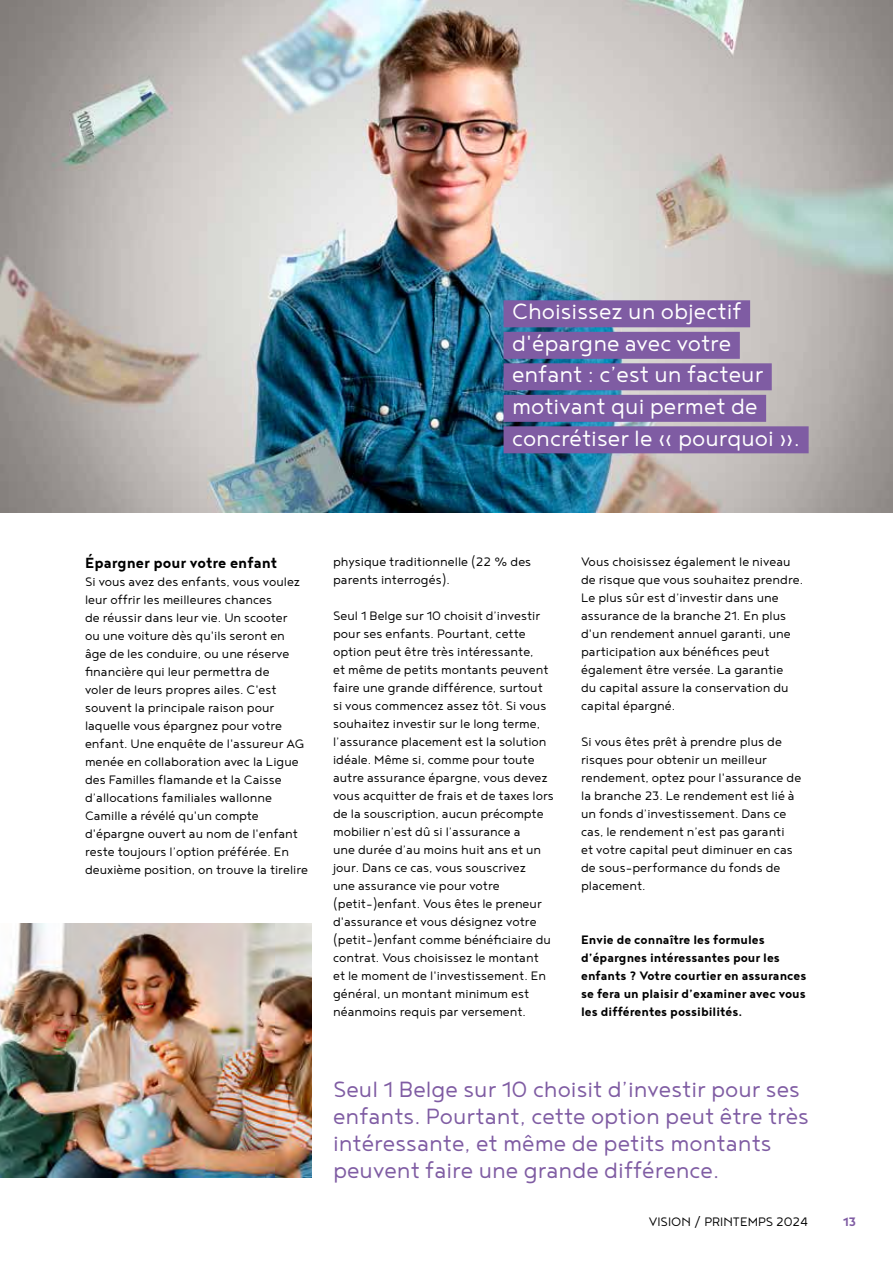
<style>
.page{position:relative;width:893px;height:1263px;background:#fff}
.page>*{position:absolute;margin:0;border:0;box-sizing:border-box;transform-origin:0 0}
.t1{font:300 27px/27px "Noyh";color:#7f5ca3}
.t2{font:300 27px/31.5px "Noyh";color:#fff}
.t3{font:700 18px "Noyh";color:#000}
.t4{font:300 15px/18px "Noyh";color:#000}
.t5{font:700 15px/18px "Noyh";color:#000}
.t6{font:700 15px "Noyh";color:#7f5ca3}
</style>
<div class="page">
<img style="left:0;top:0;width:893px;height:512px">
<img style="left:0;top:923px;width:312px;height:254px">
<div style="left:504px;top:300px;width:246px;height:27px;background:#7f5ca3"></div>
<div style="left:504px;top:332px;width:236px;height:27px;background:#7f5ca3"></div>
<div style="left:504px;top:363px;width:268px;height:27px;background:#7f5ca3"></div>
<div style="left:504px;top:395px;width:262px;height:27px;background:#7f5ca3"></div>
<div style="left:504px;top:426px;width:305px;height:27px;background:#7f5ca3"></div>
<h1 class="t2" style="left:512px;top:295px;width:290px">Choisissez un objectif d'épargne avec votre enfant : c’est un facteur motivant qui permet de concrétiser le « pourquoi ».</h1>
<p class="t3" style="left:85px;top:553px;width:194px">Épargner pour votre enfant</p>
<p class="t4" style="left:85px;top:572px;width:225px">Si vous avez des enfants, vous voulez leur offrir les meilleures chances<br>de réussir dans leur vie. Un scooter<br>ou une voiture dès qu'ils seront en âge de les conduire, ou une réserve financière qui leur permettra de<br>voler de leurs propres ailes. C'est souvent la principale raison pour laquelle vous épargnez pour votre enfant. Une enquête de l'assureur AG menée en collaboration avec la Ligue des Familles flamande et la Caisse d’allocations familiales wallonne Camille a révélé qu'un compte d'épargne ouvert au nom de l'enfant reste toujours l’option préférée. En deuxième position, on trouve la tirelire</p>
<p class="t4" style="left:333px;top:552px;width:200px">physique traditionnelle (22 % des parents interrogés).</p>
<p class="t4" style="left:333px;top:606px;width:222px">Seul 1 Belge sur 10 choisit d’investir pour ses enfants. Pourtant, cette option peut être très intéressante,<br>et même de petits montants peuvent faire une grande différence, surtout si vous commencez assez tôt. Si vous souhaitez investir sur le long terme, l’assurance placement est la solution idéale. Même si, comme pour toute autre assurance épargne, vous devez vous acquitter de frais et de taxes lors de la souscription, aucun précompte mobilier n’est dû si l’assurance a<br>une durée d’au moins huit ans et un jour. Dans ce cas, vous souscrivez<br>une assurance vie pour votre (petit-)enfant. Vous êtes le preneur d'assurance et vous désignez votre (petit-)enfant comme bénéficiaire du contrat. Vous choisissez le montant et le moment de l'investissement. En général, un montant minimum est néanmoins requis par versement.</p>
<p class="t4" style="left:581px;top:552px;width:223px">Vous choisissez également le niveau de risque que vous souhaitez prendre.<br>Le plus sûr est d’investir dans une assurance de la branche 21. En plus d'un rendement annuel garanti, une participation aux bénéfices peut également être versée. La garantie<br>du capital assure la conservation du capital épargné.</p>
<p class="t4" style="left:581px;top:732px;width:222px">Si vous êtes prêt à prendre plus de risques pour obtenir un meilleur rendement, optez pour l'assurance de la branche 23. Le rendement est lié à un fonds d’investissement. Dans ce cas, le rendement n’est pas garanti<br>et votre capital peut diminuer en cas de sous-performance du fonds de placement.</p>
<p class="t5" style="left:581px;top:930px;width:227px">Envie de connaître les formules d’épargnes intéressantes pour les enfants ? Votre courtier en assurances se fera un plaisir d’examiner avec vous les différentes possibilités.</p>
<h1 class="t1" style="left:333px;top:1074px;width:477px">Seul 1 Belge sur 10 choisit d’investir pour ses enfants. Pourtant, cette option peut être très intéressante, et même de petits montants peuvent faire une grande différence.</h1>
<p class="t4" style="left:649px;top:1212px;width:161px">VISION / PRINTEMPS 2024</p>
<p class="t6" style="left:843px;top:1213px;width:15px">13</p>
</div>
